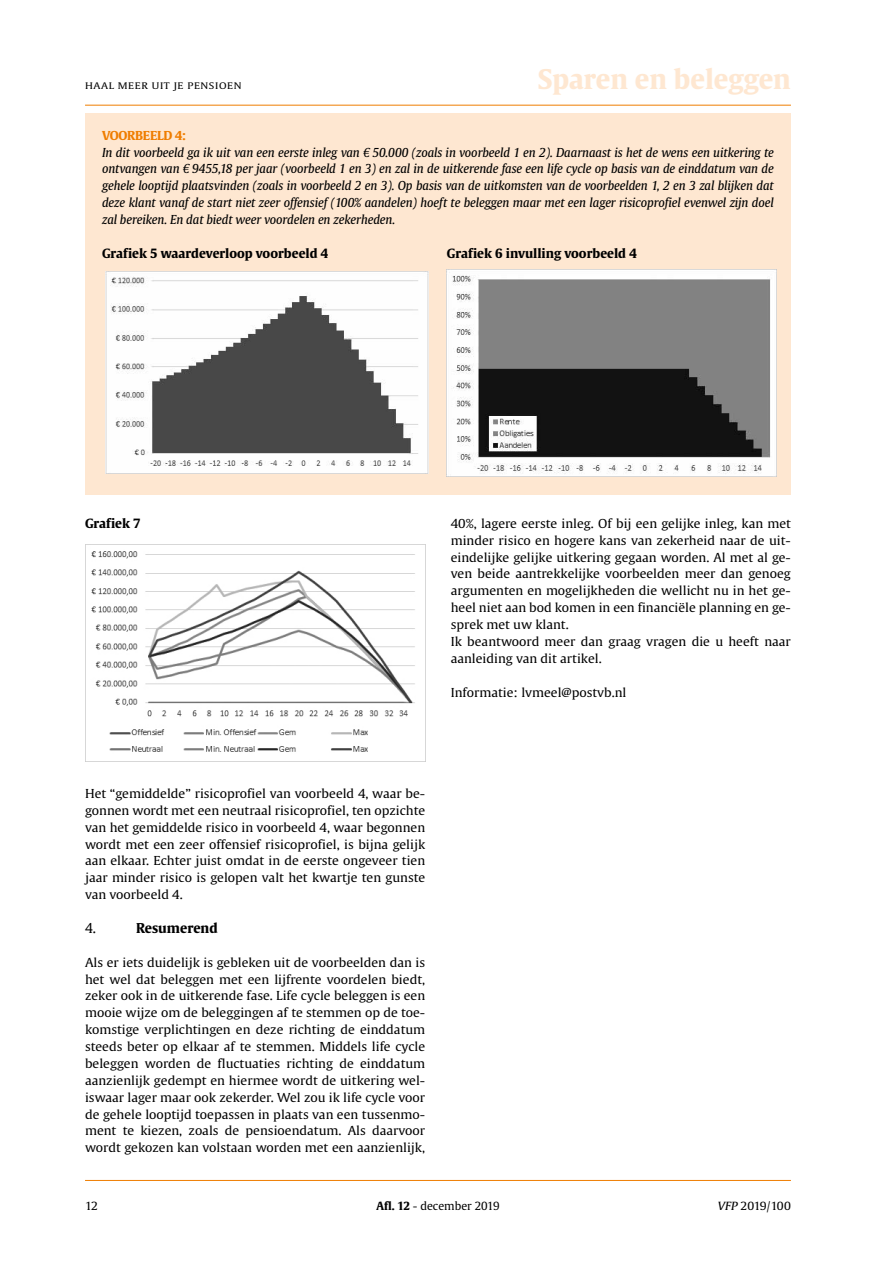
<style>
.page{position:relative;width:893px;height:1263px;background:#fff}
.page>*{position:absolute;margin:0;border:0;box-sizing:border-box;transform-origin:0 0}
.t1{font:700 27px "Thieme Gulliver 2008";color:#fee7d1}
.t2{font:700 13.5px "Thieme Gulliver 2008";color:#000}
.t3{font:13.5px "Thieme Gulliver 2008";color:#000}
.t4{font:700 12.75px "Thieme Gulliver 2008";color:#000}
.t5{font:12.3px/17px "Thieme Gulliver 2008";color:#000;text-align:justify;scale:1.05 1}
.t6{font:italic 12.3px/17px "Thieme Gulliver 2008";letter-spacing:-.01em;color:#000;text-align:justify}
.t7{font:700 12.3px "Thieme Gulliver 2008";letter-spacing:-.02em;color:#ef7d00}
.t8{font:11.25px "Thieme Gulliver 2008";color:#000}
.t9{font:11.25px "Thieme Gulliver 2008";color:#000;scale:1.05 1}
.t10{font:9px "Thieme Gulliver 2008";color:#000;scale:1.17 1}
.s1{font-weight:700}
.s2{font-style:italic}
</style>
<div class="page">
<hr style="left:85px;top:1180px;width:706px;height:1px;background:#ef7d00">
<img style="left:85px;top:544px;width:340px;height:217px">
<div style="left:85px;top:113px;width:706px;height:29px;background:#fee7d1"></div>
<div style="left:85px;top:138px;width:706px;height:356px;background:#fee7d1"></div>
<img style="left:106px;top:272px;width:323px;height:202px">
<img style="left:447px;top:270px;width:329px;height:206px">
<svg style="left:85px;top:104px;width:706px;height:1px"></svg>
<hr style="left:85px;top:105px;width:706px;height:1px;background:#ef7d00">
<p class="t10" style="left:85px;top:79px;width:36px">Haal mee</p>
<p class="t10" style="left:141px;top:79px;width:51px">r uit je pen-sioen</p>
<h1 class="t1" style="left:538px;top:57px;width:254px">Sparen en beleggen</h1>
<p class="t7" style="left:102px;top:125px;width:85px">VOORBEELD 4:</p>
<p class="t6" style="left:102px;top:143px;width:673px">In dit voorbeeld ga ik uit van een eerste inleg van € 50.000 (zoals in voorbeeld 1 en 2). Daarnaast is het de wens een uitkering te ontvangen van € 9455,18 per jaar (voorbeeld 1 en 3) en zal in de uitkerende fase een life cycle op basis van de einddatum van de gehele looptijd plaatsvinden (zoals in voorbeeld 2 en 3). Op basis van de uitkomsten van de voorbeelden 1, 2 en 3 zal blijken dat deze klant vanaf de start niet zeer offensief (100% aandelen) hoeft te beleggen maar met een lager risicoprofiel evenwel zijn doel zal bereiken. En dat biedt weer voordelen en zekerheden.</p>
<p class="t4" style="left:102px;top:243px;width:228px">Grafiek 5 waardeverloop voorbeeld 4</p>
<p class="t4" style="left:447px;top:243px;width:191px">Grafiek 6 invulling voorbeeld 4</p>
<p class="t4" style="left:85px;top:513px;width:57px">Grafiek 7</p>
<p class="t5" style="left:451px;top:514px;width:325px;text-align:left">40%, lagere eerste inleg. Of bij een gelijke inleg, kan met minder risico en hogere kans van zekerheid naar de uit&shy;eindelijke gelijke uitkering gegaan worden. Al met al ge&shy;ven beide aantrekkelijke voorbeelden meer dan genoeg argumenten en mogelijkheden die wellicht nu in het ge&shy;heel niet aan bod komen in een financiële planning en ge&shy;sprek met uw klant.<br>Ik beantwoord meer dan graag vragen die u heeft naar aanleiding van dit artikel.</p>
<p class="t5" style="left:451px;top:683px;width:169px">Informatie: lvmeel@postvb.nl</p>
<p class="t5" style="left:85px;top:784px;width:326px">Het “gemiddelde” risicoprofiel van voorbeeld 4, waar be&shy;gonnen wordt met een neutraal risicoprofiel, ten opzichte van het gemiddelde risico in voorbeeld 4, waar begonnen wordt met een zeer offensief risicoprofiel, is bijna gelijk aan elkaar. Echter juist omdat in de eerste ongeveer tien jaar minder risico is gelopen valt het kwartje ten gunste van voorbeeld 4.</p>
<p class="t3" style="left:85px;top:918px;width:12px">4.</p>
<p class="t2" style="left:136px;top:917px;width:83px">Resumerend</p>
<p class="t5" style="left:85px;top:953px;width:326px">Als er iets duidelijk is gebleken uit de voorbeelden dan is het wel dat beleggen met een lijfrente voordelen biedt, zeker ook in de uitkerende fase. Life cycle beleggen is een mooie wijze om de beleggingen af te stemmen op de toe&shy;komstige verplichtingen en deze richting de einddatum steeds beter op elkaar af te stemmen. Middels life cycle beleggen worden de fluctuaties richting de einddatum aanzienlijk gedempt en hiermee wordt de uitkering wel&shy;iswaar lager maar ook zekerder. Wel zou ik life cycle voor de gehele looptijd toepassen in plaats van een tussenmo&shy;ment te kiezen, zoals de pensioendatum. Als daarvoor wordt gekozen kan volstaan worden met een aanzienlijk,</p>
<p class="t9" style="left:85px;top:1198px;width:14px">12</p>
<p class="t8" style="left:376px;top:1198px;width:125px"><span class="s1">Afl. 12</span> - december 2019</p>
<p class="t9" style="left:718px;top:1198px;width:71px"><span class="s2">VFP</span> 2019/100</p>
</div>
